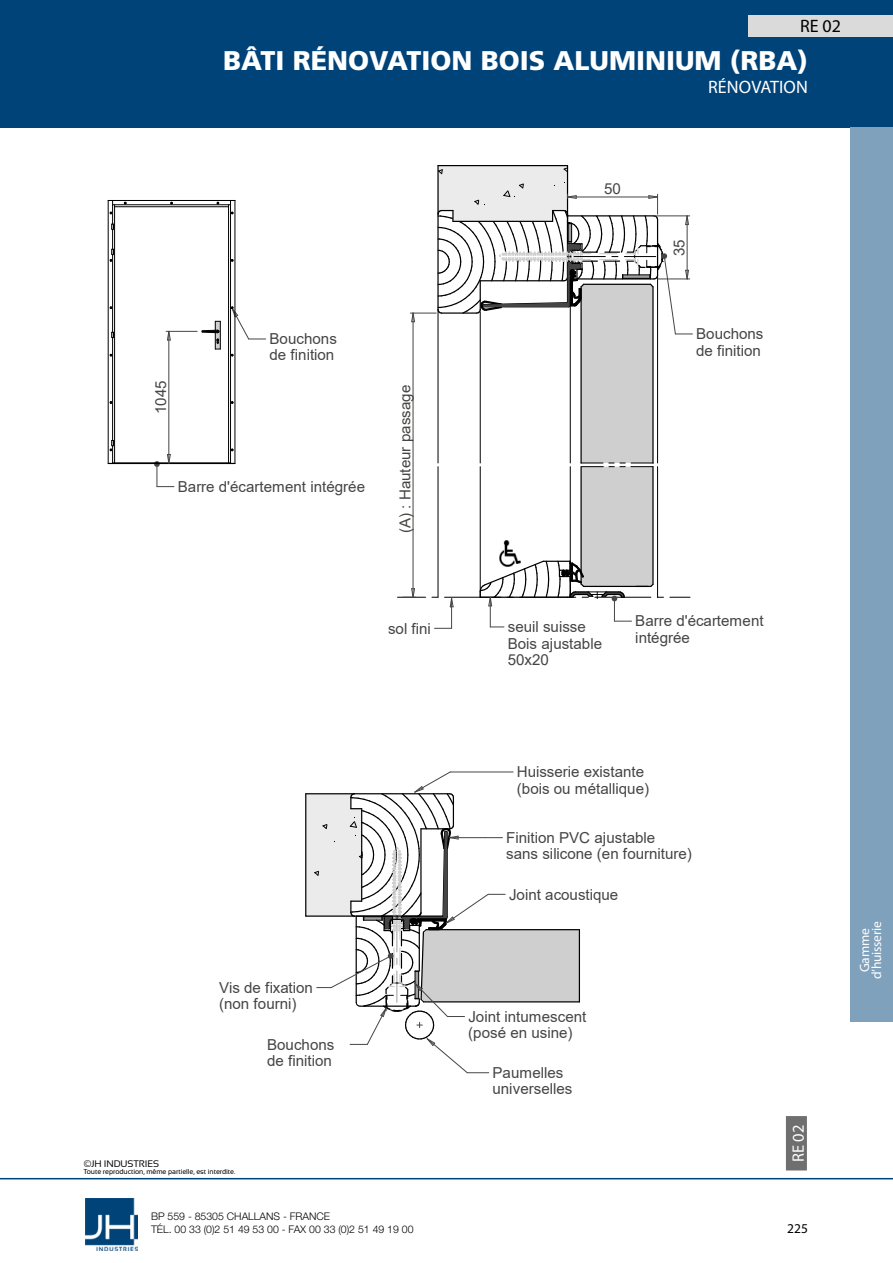
<style>
.page{position:relative;width:893px;height:1263px;background:#fff}
.page>*{position:absolute;margin:0;border:0;box-sizing:border-box;transform-origin:0 0}
.t1{font:900 27px "Frutiger LT Std";color:#fff}
.t2{font:18px "Myriad Pro";letter-spacing:.005em;color:#fff}
.t3{font:18px "Myriad Pro";color:#000}
.t4{font:16.5px "Myriad Pro";color:#fff}
.t5{font:15.15px/16.2px "Arial";color:#454544}
.t6{font:13.5px/12px "Myriad Pro";letter-spacing:-.02em;color:#fff;text-align:center}
.t7{font:13.5px "Myriad Pro";color:#000}
.t8{font:300 10.5px/12.6px "Helvetica Neue LT Std";color:#000}
.t9{font:9.45px "Sansation";letter-spacing:-.01em;color:#000}
.t10{font:7.2px "Sansation";letter-spacing:-.01em;color:#000}
</style>
<div class="page">
<img style="left:85px;top:1199px;width:52px;height:51px">
<hr style="left:0;top:1178px;width:893px;height:1px;background:#004379">
<div style="left:0;top:0;width:893px;height:128px;background:#004379"></div>
<div style="left:850px;top:128px;width:43px;height:894px;background:#80a1bc"></div>
<div style="left:748px;top:15px;width:145px;height:22px;background:#dadada"></div>
<div style="left:786px;top:1116px;width:21px;height:54px;background:#706f6f"></div>
<hr style="left:438px;top:165px;width:129px;height:1px;background:#000">
<hr style="left:305px;top:794px;width:1px;height:122px;background:#000">
<hr style="left:579px;top:930px;width:1px;height:72px;background:#000">
<svg style="left:306px;top:771px;width:273px;height:302px"></svg>
<hr style="left:450px;top:772px;width:63px;height:1px;background:#454544">
<hr style="left:108px;top:200px;width:1px;height:263px;background:#000">
<svg style="left:123px;top:201px;width:4px;height:5px"></svg>
<svg style="left:169px;top:201px;width:4px;height:5px"></svg>
<hr style="left:234px;top:200px;width:1px;height:263px;background:#000">
<hr style="left:108px;top:200px;width:127px;height:1px;background:#000">
<svg style="left:231px;top:305px;width:35px;height:35px"></svg>
<svg style="left:111px;top:332px;width:3px;height:6px"></svg>
<hr style="left:112px;top:338px;width:1px;height:102px;background:#000">
<hr style="left:115px;top:206px;width:114px;height:1px;background:#000">
<hr style="left:230px;top:200px;width:1px;height:263px;background:#000">
<hr style="left:113px;top:204px;width:118px;height:1px;background:#000">
<svg style="left:109px;top:201px;width:5px;height:62px"></svg>
<hr style="left:112px;top:255px;width:1px;height:77px;background:#000">
<svg style="left:109px;top:440px;width:5px;height:23px"></svg>
<hr style="left:113px;top:462px;width:118px;height:2px;background:#000">
<hr style="left:108px;top:463px;width:127px;height:1px;background:#000">
<hr style="left:228px;top:205px;width:1px;height:258px;background:#000">
<hr style="left:114px;top:205px;width:1px;height:258px;background:#000">
<svg style="left:202px;top:321px;width:19px;height:29px"></svg>
<hr style="left:166px;top:331px;width:31px;height:1px;background:#454544">
<svg style="left:167px;top:331px;width:4px;height:10px"></svg>
<svg style="left:154px;top:454px;width:20px;height:33px"></svg>
<hr style="left:169px;top:331px;width:1px;height:132px;background:#454544">
<svg style="left:397px;top:166px;width:295px;height:463px"></svg>
<hr style="left:413px;top:313px;width:1px;height:284px;background:#454544">
<p class="t3" style="left:800px;top:15px;width:42px">RE 02</p>
<h1 class="t1" style="left:223px;top:44px;width:586px">BÂTI RÉNOVATION BOIS ALUMINIUM (RBA)</h1>
<p class="t2" style="left:708px;top:76px;width:101px">RÉNOVATION</p>
<p class="t5" style="left:269px;top:331px;width:69px">Bouchons de finition</p>
<p class="t5" style="left:153px;top:414px;width:35px;rotate:-90deg">1045</p>
<p class="t5" style="left:397px;top:533px;width:149px;rotate:-90deg">(A) : Hauteur passage</p>
<p class="t5" style="left:178px;top:479px;width:189px">Barre d'écartement intégrée</p>
<p class="t5" style="left:388px;top:620px;width:44px">sol fini</p>
<p class="t5" style="left:604px;top:181px;width:18px">50</p>
<p class="t5" style="left:671px;top:256px;width:18px;rotate:-90deg">35</p>
<p class="t5" style="left:696px;top:326px;width:69px">Bouchons de finition</p>
<p class="t5" style="left:508px;top:619px;width:96px">seuil suisse<br>Bois ajustable<br>50x20</p>
<p class="t5" style="left:635px;top:613px;width:130px">Barre d'écartement intégrée</p>
<p class="t5" style="left:219px;top:979px;width:95px">Vis de fixation (non fourni)</p>
<p class="t5" style="left:267px;top:1036px;width:69px">Bouchons de finition</p>
<p class="t9" style="left:83px;top:1158px;width:77px">©JH INDUSTRIES</p>
<p class="t10" style="left:83px;top:1167px;width:154px">Toute reproduction, même partielle, est interdite.</p>
<p class="t8" style="left:151px;top:1210px;width:264px">BP 559 - 85305 CHALLANS - FRANCE<br>TÉL. 00 33 (0)2 51 49 53 00 - FAX 00 33 (0)2 51 49 19 00</p>
<p class="t5" style="left:517px;top:764px;width:134px">Huisserie existante (bois ou métallique)</p>
<p class="t5" style="left:506px;top:829px;width:187px">Finition PVC ajustable<br>sans silicone (en fourniture)</p>
<p class="t5" style="left:509px;top:886px;width:111px">Joint acoustique</p>
<p class="t5" style="left:468px;top:1008px;width:120px">Joint intumescent (posé en usine)</p>
<p class="t5" style="left:493px;top:1065px;width:81px">Paumelles universelles</p>
<p class="t6" style="left:858px;top:979px;width:59px;rotate:-90deg">Gamme d’huisserie</p>
<p class="t4" style="left:788px;top:1162px;width:39px;rotate:-90deg">RE 02</p>
<p class="t7" style="left:787px;top:1220px;width:22px">225</p>
</div>
